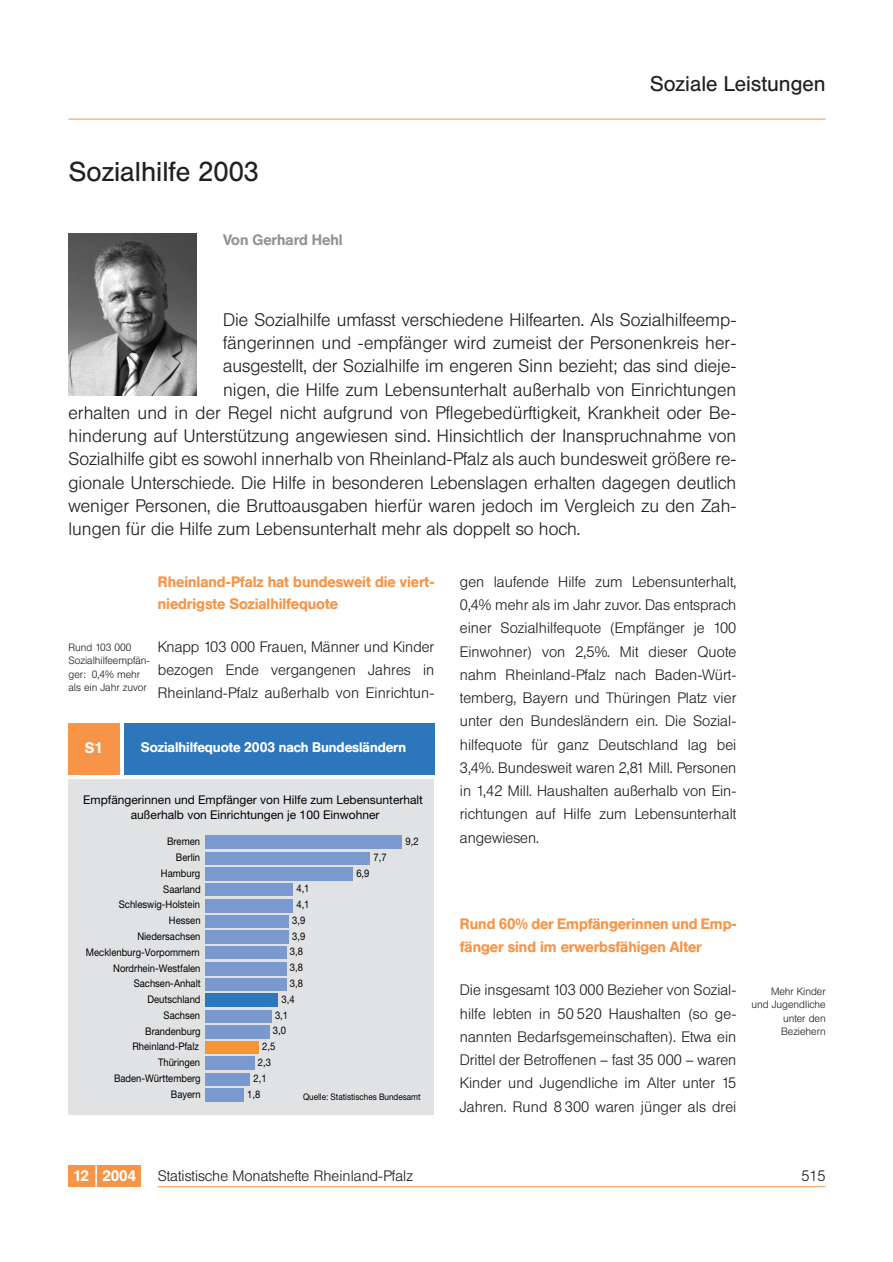
<style>
.page{position:relative;width:893px;height:1262px;background:#fff}
.page>*{position:absolute;margin:0;border:0;box-sizing:border-box;transform-origin:0 0}
.t1{font:27px "Helvetica BQ";color:#231f20}
.t2{font:21px "Helvetica BQ";color:#231f20}
.t3{font:300 18px "Helvetica BQ";color:#231f20}
.t4{font:300 15px/23.2px "Helvetica BQ";letter-spacing:.005em;color:#231f20;text-align:justify}
.t5{font:500 15px/22.5px "Helvetica BQ";color:#f79447}
.t6{font:500 15px "Helvetica BQ";color:#939598}
.t7{font:500 15px "Helvetica BQ";color:#fff}
.t8{font:500 13.8px "Helvetica BQ";color:#fff}
.t9{font:12px/15.1px "Helvetica Neue LT";color:#000;text-align:center}
.t10{font:10.5px/15.8px "Helvetica Neue LT";color:#000;text-align:right;scale:.9 1}
.t11{font:300 10.5px/13.5px "Helvetica BQ";color:#231f20}
.t12{font:9px "Helvetica Neue LT";color:#000;scale:.9 1}
</style>
<div class="page">
<hr style="left:68px;top:119px;width:757px;height:1px;background:#f79447">
<hr style="left:158px;top:1186px;width:667px;height:1px;background:#f79447">
<div style="left:68px;top:1165px;width:73px;height:21px;background:#f79447"></div>
<hr style="left:95px;top:1165px;width:2px;height:21px;background:#fff">
<img style="left:68px;top:234px;width:128px;height:161px">
<div style="left:68px;top:778px;width:366px;height:336px;background:#e1e2e4"></div>
<div style="left:205px;top:836px;width:197px;height:13px;background:#7999cf"></div>
<div style="left:205px;top:851px;width:165px;height:13px;background:#7999cf"></div>
<div style="left:205px;top:867px;width:148px;height:13px;background:#7999cf"></div>
<div style="left:205px;top:883px;width:88px;height:13px;background:#7999cf"></div>
<div style="left:205px;top:899px;width:88px;height:13px;background:#7999cf"></div>
<div style="left:205px;top:915px;width:84px;height:12px;background:#7999cf"></div>
<div style="left:205px;top:930px;width:84px;height:13px;background:#7999cf"></div>
<div style="left:205px;top:946px;width:82px;height:13px;background:#7999cf"></div>
<div style="left:205px;top:962px;width:82px;height:13px;background:#7999cf"></div>
<div style="left:205px;top:978px;width:82px;height:13px;background:#7999cf"></div>
<div style="left:205px;top:993px;width:73px;height:13px;background:#2d77bc"></div>
<div style="left:205px;top:1009px;width:67px;height:13px;background:#7999cf"></div>
<div style="left:205px;top:1025px;width:64px;height:13px;background:#7999cf"></div>
<div style="left:205px;top:1041px;width:54px;height:13px;background:#f79438"></div>
<div style="left:205px;top:1056px;width:49px;height:14px;background:#7999cf"></div>
<div style="left:205px;top:1072px;width:45px;height:13px;background:#7999cf"></div>
<div style="left:205px;top:1088px;width:39px;height:13px;background:#7999cf"></div>
<div style="left:68px;top:723px;width:51px;height:51px;background:#f79447"></div>
<div style="left:124px;top:723px;width:310px;height:51px;background:#2e76bc"></div>
<h1 class="t1" style="left:68px;top:161px;width:192px">Sozialhilfe 2003</h1>
<p class="t6" style="left:223px;top:234px;width:121px">Von Gerhard Hehl</p>
<h2 class="t2" style="left:649px;top:76px;width:177px">Soziale Leistungen</h2>
<p class="t3" style="left:223px;top:313px;width:515px">Die Sozialhilfe umfasst verschiedene Hilfearten. Als Sozialhilfeemp-</p>
<p class="t3" style="left:223px;top:336px;width:514px">fängerinnen und -empfänger wird zumeist der Personenkreis her-</p>
<p class="t3" style="left:223px;top:359px;width:515px">ausgestellt, der Sozialhilfe im engeren Sinn bezieht; das sind dieje-</p>
<p class="t3" style="left:223px;top:383px;width:515px">nigen, die Hilfe zum Lebensunterhalt außerhalb von Einrichtungen</p>
<p class="t3" style="left:68px;top:406px;width:669px">erhalten und in der Regel nicht aufgrund von Pflegebedürftigkeit, Krankheit oder Be-</p>
<p class="t3" style="left:68px;top:429px;width:669px">hinderung auf Unterstützung angewiesen sind. Hinsichtlich der Inanspruchnahme von</p>
<p class="t3" style="left:68px;top:452px;width:669px">Sozialhilfe gibt es sowohl innerhalb von Rheinland-Pfalz als auch bundesweit größere re-</p>
<p class="t3" style="left:68px;top:476px;width:669px">gionale Unterschiede. Die Hilfe in besonderen Lebenslagen erhalten dagegen deutlich</p>
<p class="t3" style="left:68px;top:499px;width:669px">weniger Personen, die Bruttoausgaben hierfür waren jedoch im Vergleich zu den Zah-</p>
<p class="t3" style="left:68px;top:522px;width:513px">lungen für die Hilfe zum Lebensunterhalt mehr als doppelt so hoch.</p>
<p class="t11" style="left:68px;top:641px;width:83px">Rund 103 000<br>Sozialhilfeempfän&shy;ger: 0,4% mehr als ein Jahr zuvor</p>
<p class="t5" style="left:158px;top:571px;width:278px">Rheinland-Pfalz hat bundesweit die viert&shy;niedrigste Sozialhilfequote</p>
<p class="t4" style="left:158px;top:636px;width:278px">Knapp 103 000 Frauen, Männer und Kinder bezogen Ende vergangenen Jahres in Rheinland-Pfalz außerhalb von Einrichtun-</p>
<p class="t7" style="left:85px;top:742px;width:20px">S1</p>
<p class="t8" style="left:141px;top:742px;width:267px">Sozialhilfequote 2003 nach Bundesländern</p>
<p class="t9" style="left:83px;top:793px;width:341px">Empfängerinnen und Empfänger von Hilfe zum Lebensunterhalt außerhalb von Einrichtungen je 100 Einwohner</p>
<p class="t10" style="left:405px;top:834px;width:16px">9,2</p>
<p class="t10" style="left:373px;top:850px;width:16px">7,7</p>
<p class="t10" style="left:356px;top:866px;width:16px">6,9</p>
<p class="t10" style="left:296px;top:881px;width:16px">4,1</p>
<p class="t10" style="left:296px;top:897px;width:16px">4,1</p>
<p class="t10" style="left:292px;top:913px;width:16px">3,9</p>
<p class="t10" style="left:292px;top:929px;width:16px">3,9</p>
<p class="t10" style="left:290px;top:945px;width:16px">3,8</p>
<p class="t10" style="left:290px;top:960px;width:16px">3,8</p>
<p class="t10" style="left:290px;top:976px;width:16px">3,8</p>
<p class="t10" style="left:281px;top:992px;width:16px">3,4</p>
<p class="t10" style="left:275px;top:1008px;width:16px">3,1</p>
<p class="t10" style="left:273px;top:1023px;width:16px">3,0</p>
<p class="t10" style="left:262px;top:1039px;width:16px">2,5</p>
<p class="t10" style="left:258px;top:1055px;width:16px">2,3</p>
<p class="t10" style="left:253px;top:1071px;width:16px">2,1</p>
<p class="t10" style="left:247px;top:1087px;width:16px">1,8</p>
<p class="t10" style="left:86px;top:834px;width:129px">Bremen<br>Berlin<br>Hamburg<br>Saarland<br>Schleswig-Holstein<br>Hessen<br>Niedersachsen<br>Mecklenburg-Vorpommern<br>Nordrhein-Westfalen<br>Sachsen-Anhalt<br>Deutschland<br>Sachsen<br>Brandenburg<br>Rheinland-Pfalz<br>Thüringen<br>Baden-Württemberg<br>Bayern</p>
<p class="t12" style="left:303px;top:1093px;width:132px">Quelle: Statistisches Bundesamt</p>
<p class="t4" style="left:460px;top:571px;width:278px">gen laufende Hilfe zum Lebensunterhalt, 0,4% mehr als im Jahr zuvor. Das entsprach einer Sozialhilfequote (Empfänger je 100<br>Einwohner) von 2,5%. Mit dieser Quote nahm Rheinland-Pfalz nach Baden-Würt&shy;temberg, Bayern und Thüringen Platz vier unter den Bundesländern ein. Die Sozial&shy;hilfequote für ganz Deutschland lag bei 3,4%. Bundesweit waren 2,81 Mill. Personen in 1,42 Mill. Haushalten außerhalb von Ein&shy;richtungen auf Hilfe zum Lebensunterhalt angewiesen.</p>
<p class="t5" style="left:460px;top:913px;width:278px;line-height:23.2px">Rund 60% der Empfängerinnen und Emp&shy;fänger sind im erwerbsfähigen Alter</p>
<p class="t4" style="left:460px;top:979px;width:278px">Die insgesamt 103 000 Bezieher von Sozial&shy;hilfe lebten in 50 520 Haushalten (so ge&shy;nannten Bedarfsgemeinschaften). Etwa ein Drittel der Betroffenen – fast 35 000 – waren Kinder und Jugendliche im Alter unter 15<br>Jahren. Rund 8 300 waren jünger als drei</p>
<p class="t11" style="left:751px;top:985px;width:76px;text-align:right">Mehr Kinder und Jugendliche unter den<br>Beziehern</p>
<p class="t7" style="left:73px;top:1170px;width:64px">12 2004</p>
<p class="t4" style="left:158px;top:1165px;width:256px">Statistische Monatshefte Rheinland-Pfalz</p>
<p class="t4" style="left:801px;top:1165px;width:26px">515</p>
</div>
